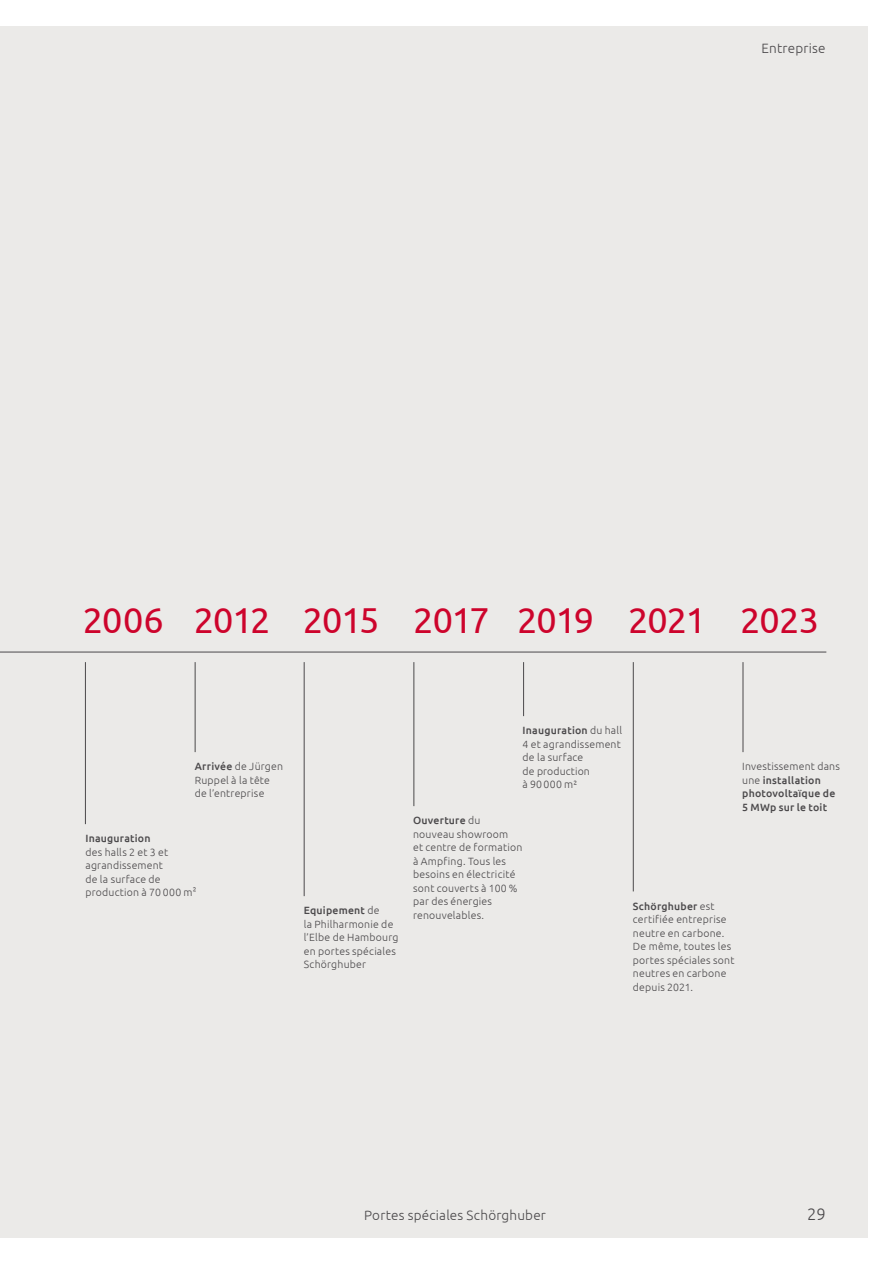
<style>
.page{position:relative;width:893px;height:1263px;background:#fff}
.page>*{position:absolute;margin:0;border:0;box-sizing:border-box;transform-origin:0 0}
.t1{font:36px "Ubuntu";letter-spacing:-.025em;color:#cd042c}
.t2{font:300 16.5px "Ubuntu";color:#4b494b}
.t3{font:300 13.5px "Ubuntu";letter-spacing:.015em;color:#4b494b}
.t4{font:300 10.5px/13.5px "Ubuntu";letter-spacing:.02em;color:#4b494b}
.t5{font:500 10.5px/13.5px "Ubuntu";letter-spacing:.02em;color:#4b494b}
.s1{font-weight:500}
.s2{font-weight:300}
</style>
<div class="page">
<div style="left:0;top:26px;width:867px;height:1211px;background:#ebeae8"></div>
<hr style="left:0;top:652px;width:826px;height:1px;background:#4b494b">
<hr style="left:304px;top:662px;width:1px;height:234px;background:#4b494b">
<hr style="left:743px;top:662px;width:1px;height:90px;background:#4b494b">
<hr style="left:85px;top:662px;width:1px;height:162px;background:#4b494b">
<hr style="left:413px;top:662px;width:1px;height:144px;background:#4b494b">
<hr style="left:523px;top:662px;width:1px;height:54px;background:#4b494b">
<hr style="left:633px;top:662px;width:1px;height:229px;background:#4b494b">
<hr style="left:195px;top:662px;width:1px;height:90px;background:#4b494b">
<p class="t3" style="left:761px;top:40px;width:66px">Entreprise</p>
<h1 class="t1" style="left:83px;top:599px;width:83px">2006</h1>
<h1 class="t1" style="left:303px;top:599px;width:78px">2015</h1>
<h1 class="t1" style="left:517px;top:599px;width:303px">2019 2021 2023</h1>
<h1 class="t1" style="left:194px;top:599px;width:78px">2012</h1>
<h1 class="t1" style="left:413px;top:599px;width:78px">2017</h1>
<p class="t4" style="left:195px;top:759px;width:90px"><span class="s1">Arrivée</span> de Jürgen<br>Ruppel à la tête de l’entreprise</p>
<p class="t5" style="left:85px;top:831px;width:67px">Inauguration</p>
<p class="t4" style="left:85px;top:845px;width:113px">des halls 2 et 3 et agrandissement<br>de la surface de production à 70 000 m2</p>
<p class="t4" style="left:304px;top:903px;width:96px"><span class="s1">Equipement</span> de<br>la Philharmonie de l’Elbe de Hambourg en portes spéciales<br>Schörghuber</p>
<p class="t4" style="left:523px;top:723px;width:101px"><span class="s1">Inauguration</span> du hall<br>4 et agrandissement de la surface<br>de production<br>à 90 000 m²</p>
<p class="t4" style="left:413px;top:813px;width:111px"><span class="s1">Ouverture</span> du nouveau showroom<br>et centre de formation à Ampfing. Tous les besoins en électricité sont couverts à 100 % par des énergies renouvelables.</p>
<p class="t5" style="left:742px;top:759px;width:99px"><span class="s2">Investissement dans une</span> installation photovoltaïque de<br>5 MWp sur le toit</p>
<p class="t4" style="left:633px;top:899px;width:103px"><span class="s1">Schörghuber</span> est certifiée entreprise neutre en carbone.<br>De même, toutes les portes spéciales sont neutres en carbone depuis 2021.</p>
<p class="t3" style="left:364px;top:1207px;width:183px">Portes spéciales Schörghuber</p>
<h2 class="t2" style="left:807px;top:1204px;width:20px">29</h2>
</div>
